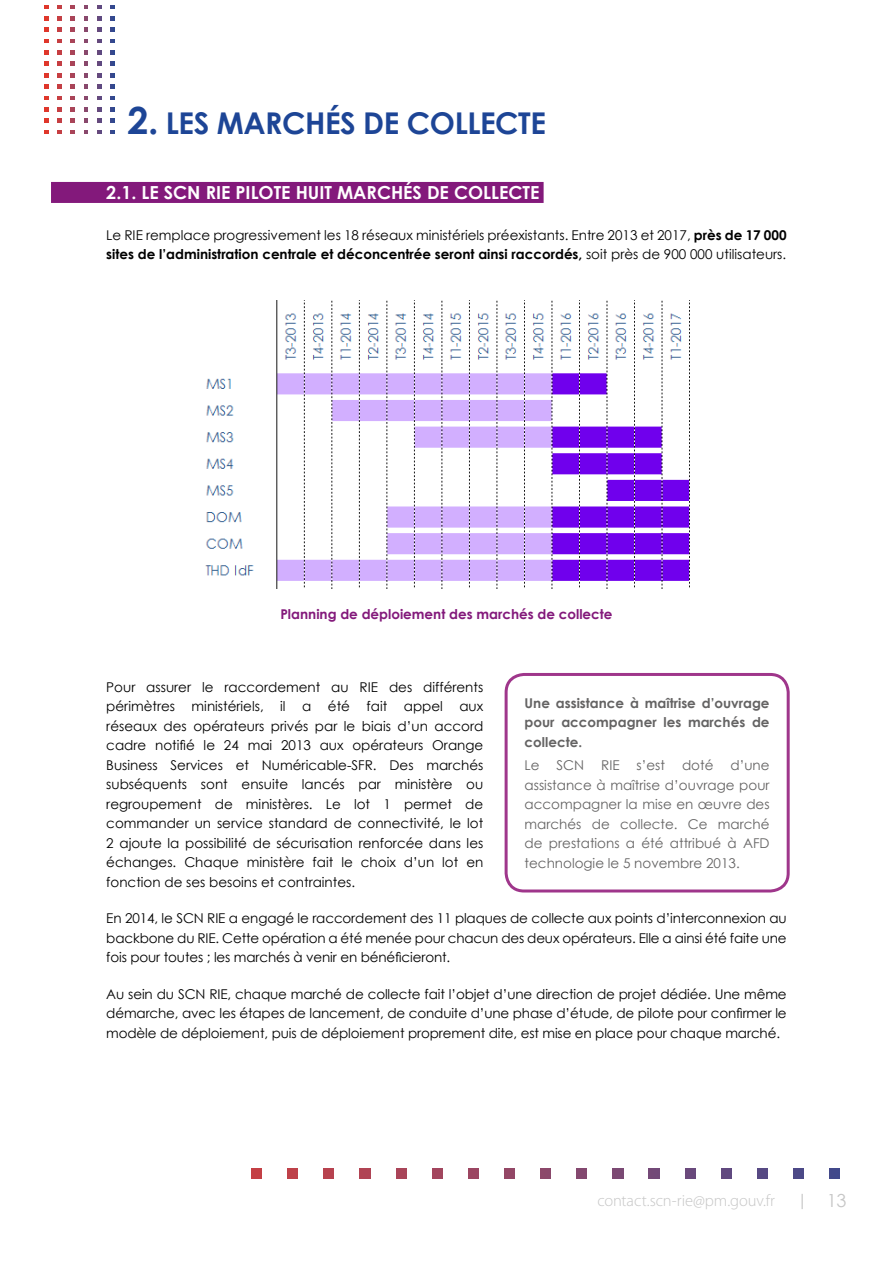
<style>
.page{position:relative;width:893px;height:1263px;background:#fff}
.page>*{position:absolute;margin:0;border:0;box-sizing:border-box;transform-origin:0 0}
.t1{font:700 30px "Century Gothic";color:#1d4596}
.t2{font:700 18px "Century Gothic";color:#fff}
.t3{font:18px "Century Gothic";color:#c6c6c6}
.t4{font:300 16.5px "Myriad Pro";letter-spacing:-.005em;color:#c6c6c6}
.t5{font:13.5px/19.5px "Century Gothic";color:#000;text-align:justify}
.t6{font:13.5px/19.5px "Century Gothic";color:#646363;text-align:justify}
.t7{font:700 13.5px/19.5px "Century Gothic";color:#646363;text-align:justify}
.t8{font:700 13.5px "Century Gothic";color:#83197b}
.s1{font-size:37.5px}
.s2{font-weight:700}
.s3{font-size:16.5px}
</style>
<div class="page">
<svg style="left:830px;top:1168px;width:10px;height:11px"></svg>
<svg style="left:793px;top:1168px;width:11px;height:11px"></svg>
<svg style="left:757px;top:1168px;width:11px;height:11px"></svg>
<svg style="left:721px;top:1168px;width:10px;height:11px"></svg>
<svg style="left:685px;top:1168px;width:10px;height:11px"></svg>
<svg style="left:649px;top:1168px;width:10px;height:11px"></svg>
<svg style="left:613px;top:1168px;width:10px;height:11px"></svg>
<svg style="left:577px;top:1168px;width:10px;height:11px"></svg>
<svg style="left:504px;top:1168px;width:11px;height:11px"></svg>
<svg style="left:541px;top:1168px;width:10px;height:11px"></svg>
<svg style="left:468px;top:1168px;width:10px;height:11px"></svg>
<svg style="left:432px;top:1168px;width:10px;height:11px"></svg>
<svg style="left:396px;top:1168px;width:10px;height:11px"></svg>
<svg style="left:360px;top:1168px;width:10px;height:11px"></svg>
<svg style="left:324px;top:1168px;width:10px;height:11px"></svg>
<svg style="left:288px;top:1168px;width:10px;height:11px"></svg>
<svg style="left:251px;top:1168px;width:11px;height:11px"></svg>
<div style="left:51px;top:182px;width:493px;height:21px;background:#83197b"></div>
<div style="left:505px;top:673px;width:285px;height:219px;border:3px solid #9f368b;border-radius:18px"></div>
<img style="left:205px;top:301px;width:485px;height:288px">
<svg style="left:45px;top:5px;width:3px;height:4px"></svg>
<svg style="left:58px;top:5px;width:4px;height:4px"></svg>
<svg style="left:71px;top:5px;width:4px;height:4px"></svg>
<svg style="left:84px;top:5px;width:4px;height:4px"></svg>
<svg style="left:97px;top:5px;width:4px;height:4px"></svg>
<svg style="left:110px;top:5px;width:4px;height:4px"></svg>
<svg style="left:45px;top:16px;width:3px;height:4px"></svg>
<svg style="left:58px;top:16px;width:4px;height:4px"></svg>
<svg style="left:71px;top:16px;width:4px;height:4px"></svg>
<svg style="left:84px;top:16px;width:4px;height:4px"></svg>
<svg style="left:97px;top:16px;width:4px;height:4px"></svg>
<svg style="left:110px;top:16px;width:4px;height:4px"></svg>
<svg style="left:58px;top:28px;width:4px;height:3px"></svg>
<svg style="left:71px;top:28px;width:4px;height:3px"></svg>
<svg style="left:84px;top:28px;width:4px;height:3px"></svg>
<svg style="left:97px;top:28px;width:4px;height:3px"></svg>
<svg style="left:110px;top:28px;width:4px;height:3px"></svg>
<svg style="left:45px;top:39px;width:3px;height:4px"></svg>
<svg style="left:58px;top:39px;width:4px;height:4px"></svg>
<svg style="left:71px;top:39px;width:4px;height:4px"></svg>
<svg style="left:84px;top:39px;width:4px;height:4px"></svg>
<svg style="left:97px;top:39px;width:4px;height:4px"></svg>
<svg style="left:110px;top:39px;width:4px;height:4px"></svg>
<svg style="left:58px;top:51px;width:4px;height:3px"></svg>
<svg style="left:71px;top:51px;width:4px;height:3px"></svg>
<svg style="left:84px;top:51px;width:4px;height:3px"></svg>
<svg style="left:97px;top:51px;width:4px;height:3px"></svg>
<svg style="left:110px;top:51px;width:4px;height:3px"></svg>
<svg style="left:45px;top:62px;width:3px;height:4px"></svg>
<svg style="left:58px;top:62px;width:4px;height:4px"></svg>
<svg style="left:71px;top:62px;width:4px;height:4px"></svg>
<svg style="left:84px;top:62px;width:4px;height:4px"></svg>
<svg style="left:97px;top:62px;width:4px;height:4px"></svg>
<svg style="left:110px;top:62px;width:4px;height:4px"></svg>
<svg style="left:45px;top:73px;width:3px;height:4px"></svg>
<svg style="left:58px;top:73px;width:4px;height:4px"></svg>
<svg style="left:71px;top:73px;width:4px;height:4px"></svg>
<svg style="left:84px;top:73px;width:4px;height:4px"></svg>
<svg style="left:97px;top:73px;width:4px;height:4px"></svg>
<svg style="left:110px;top:73px;width:4px;height:4px"></svg>
<svg style="left:58px;top:85px;width:4px;height:3px"></svg>
<svg style="left:71px;top:85px;width:4px;height:3px"></svg>
<svg style="left:84px;top:85px;width:4px;height:3px"></svg>
<svg style="left:97px;top:85px;width:4px;height:3px"></svg>
<svg style="left:110px;top:85px;width:4px;height:3px"></svg>
<svg style="left:45px;top:96px;width:3px;height:4px"></svg>
<svg style="left:58px;top:96px;width:4px;height:4px"></svg>
<svg style="left:71px;top:96px;width:4px;height:4px"></svg>
<svg style="left:84px;top:96px;width:4px;height:4px"></svg>
<svg style="left:97px;top:96px;width:4px;height:4px"></svg>
<svg style="left:110px;top:96px;width:4px;height:4px"></svg>
<svg style="left:45px;top:107px;width:3px;height:4px"></svg>
<svg style="left:58px;top:107px;width:4px;height:4px"></svg>
<svg style="left:71px;top:107px;width:4px;height:4px"></svg>
<svg style="left:84px;top:107px;width:4px;height:4px"></svg>
<svg style="left:97px;top:107px;width:4px;height:4px"></svg>
<svg style="left:110px;top:107px;width:4px;height:4px"></svg>
<svg style="left:45px;top:119px;width:3px;height:4px"></svg>
<svg style="left:58px;top:119px;width:4px;height:4px"></svg>
<svg style="left:71px;top:119px;width:4px;height:4px"></svg>
<svg style="left:84px;top:119px;width:4px;height:4px"></svg>
<svg style="left:97px;top:119px;width:4px;height:4px"></svg>
<svg style="left:110px;top:119px;width:4px;height:4px"></svg>
<svg style="left:45px;top:130px;width:3px;height:4px"></svg>
<svg style="left:58px;top:130px;width:4px;height:4px"></svg>
<svg style="left:71px;top:130px;width:4px;height:4px"></svg>
<svg style="left:84px;top:130px;width:4px;height:4px"></svg>
<svg style="left:97px;top:130px;width:4px;height:4px"></svg>
<svg style="left:110px;top:130px;width:4px;height:4px"></svg>
<h1 class="t1" style="left:128px;top:101px;width:53px"><span class="s1">2.</span> les</h1>
<h1 class="t1" style="left:217px;top:101px;width:21px">marchés</h1>
<h1 class="t1" style="left:363px;top:101px;width:107px">de collecte</h1>
<h2 class="t2" style="left:106px;top:179px;width:435px">2.1. LE SCN RIE PILOTE HUIT MARCHéS DE COLLECTE</h2>
<p class="t5" style="left:106px;top:225px;width:682px">Le RIE remplace progressivement les 18 réseaux ministériels préexistants. Entre 2013 et 2017, <span class="s2">près de 17 000 sites de l’administration centrale et déconcentrée seront ainsi raccordés,</span> soit près de 900 000 utilisateurs.</p>
<p class="t8" style="left:280px;top:604px;width:334px">Planning de déploiement des marchés de collecte</p>
<p class="t5" style="left:106px;top:677px;width:379px">Pour assurer le raccordement au RIE des différents périmètres ministériels, il a été fait appel aux réseaux des opérateurs privés par le biais d’un accord cadre notifié le 24 mai 2013 aux opérateurs Orange Business Services et Numéricable-SFR. Des marchés subséquents sont ensuite lancés par ministère ou regroupement de ministères. Le lot 1 permet de commander un service standard de connectivité, le lot 2 ajoute la possibilité de sécurisation renforcée dans les échanges. Chaque ministère fait le choix d’un lot en fonction de ses besoins et contraintes.</p>
<p class="t5" style="left:106px;top:908px;width:682px">En 2014, le SCN RIE a engagé le raccordement des 11 plaques de collecte aux points d’interconnexion au backbone du RIE. Cette opération a été menée pour chacun des deux opérateurs. Elle a ainsi été faite une fois pour toutes ; les marchés à venir en bénéficieront.</p>
<p class="t5" style="left:106px;top:984px;width:682px">Au sein du SCN RIE, chaque marché de collecte fait l’objet d’une direction de projet dédiée. Une même démarche, avec les étapes de lancement, de conduite d’une phase d’étude, de pilote pour confirmer le modèle de déploiement, puis de déploiement proprement dite, est mise en place pour chaque marché.</p>
<p class="t7" style="left:525px;top:692px;width:246px">Une assistance à maîtrise d’ouvrage pour accompagner les marchés de collecte.</p>
<p class="t6" style="left:525px;top:755px;width:17px">Le</p>
<p class="t6" style="left:557px;top:755px;width:29px">SCN</p>
<p class="t6" style="left:601px;top:755px;width:20px">RIE</p>
<p class="t6" style="left:637px;top:755px;width:30px">s’est</p>
<p class="t6" style="left:682px;top:755px;width:33px">doté</p>
<p class="t6" style="left:525px;top:755px;width:247px;text-indent:206px">d’une assistance à maîtrise d’ouvrage pour accompagner la mise en œuvre des marchés de collecte. Ce marché de prestations a été attribué à AFD technologie le 5 novembre 2013.</p>
<p class="t4" style="left:597px;top:1192px;width:179px">contact.scn-rie@pm.gouv.fr</p>
<h2 class="t3" style="left:797px;top:1188px;width:51px"><span class="s3">|</span> 13</h2>
</div>
